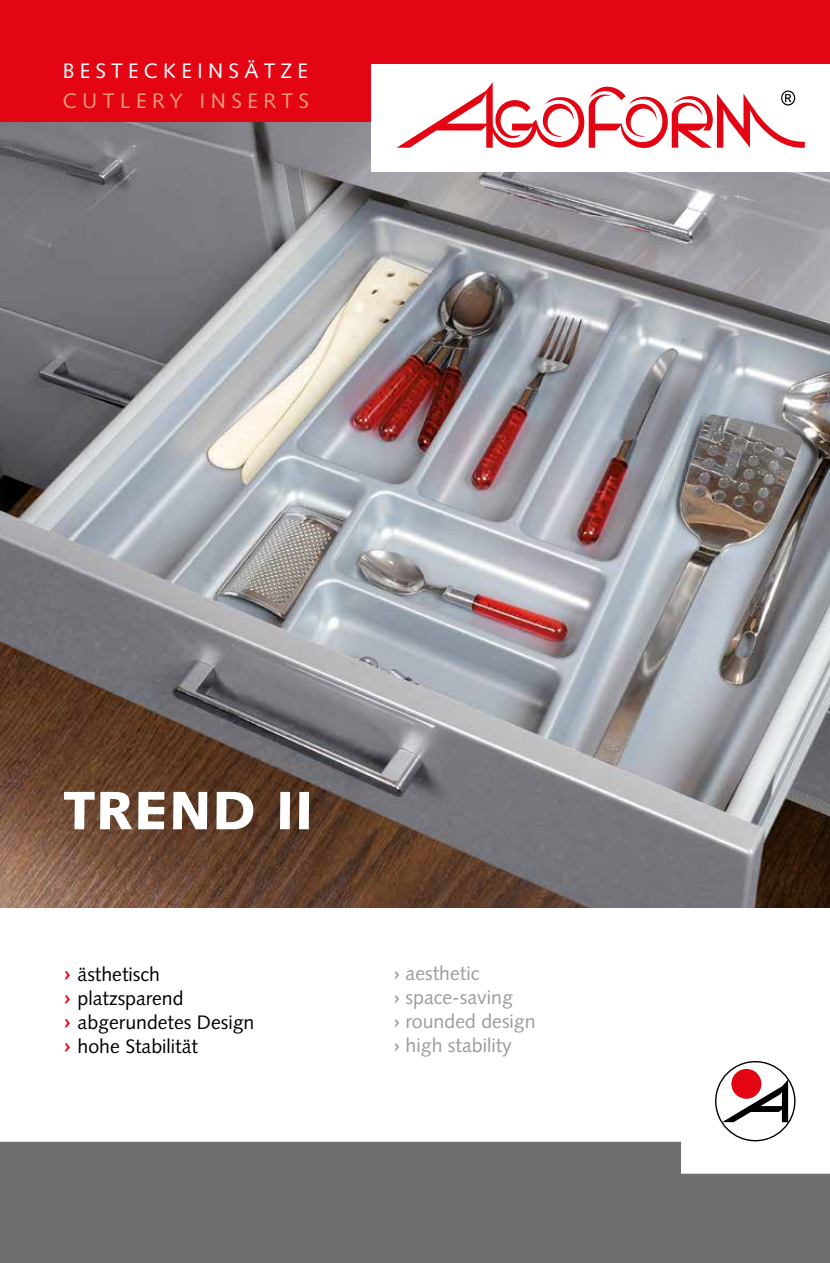
<style>
.page{position:relative;width:830px;height:1263px;background:#fff}
.page>*{position:absolute;margin:0;border:0;box-sizing:border-box;transform-origin:0 0}
.t1{font:900 54px "Syntax";letter-spacing:.02em;color:#fff}
.t2{font:21px "Syntax";letter-spacing:.25em;color:#fff}
.t3{font:21px "Syntax";letter-spacing:.26em;color:#f3997a}
.t4{font:19.5px/24px "Syntax";color:#000}
.t5{font:19.5px/24px "Syntax";color:#9d9c9c}
.s1{font-weight:700;font-size:22.5px;color:#e30513}
.s2{font-weight:700}
</style>
<div class="page">
<img style="left:1px;top:121px;width:828px;height:787px">
<img style="left:0;top:117px;width:1px;height:1029px">
<div style="left:0;top:1142px;width:829px;height:121px;background:#6f6f6e"></div>
<div style="left:0;top:0;width:829px;height:121px;background:#e30513"></div>
<svg style="left:715px;top:1062px;width:79px;height:79px"></svg>
<div style="left:714px;top:1061px;width:81px;height:80px;border:1px solid #000;border-radius:50%"></div>
<div style="left:731px;top:1069px;width:30px;height:30px;background:#e30513;border-radius:50%"></div>
<svg style="left:718px;top:1077px;width:70px;height:46px"></svg>
<div style="left:371px;top:64px;width:458px;height:108px;background:#fff"></div>
<svg style="left:397px;top:82px;width:407px;height:66px"></svg>
<p class="t2" style="left:63px;top:59px;width:247px">BESTECKEINSÄTZE</p>
<p class="t3" style="left:63px;top:88px;width:248px">CUTLERY INSERTS</p>
<h1 class="t1" style="left:64px;top:778px;width:250px">TREND II</h1>
<p class="t4" style="left:64px;top:962px;width:192px"><span class="s1">›</span> ästhetisch<br><span class="s1">›</span> platzsparend<br><span class="s1">›</span> abgerundetes Design <span class="s1">›</span> hohe Stabilität</p>
<p class="t5" style="left:393px;top:961px;width:143px"><span class="s2">›</span> aesthetic<br><span class="s2">›</span> space-saving<br><span class="s2">›</span> rounded design <span class="s2">›</span> high stability</p>
</div>
